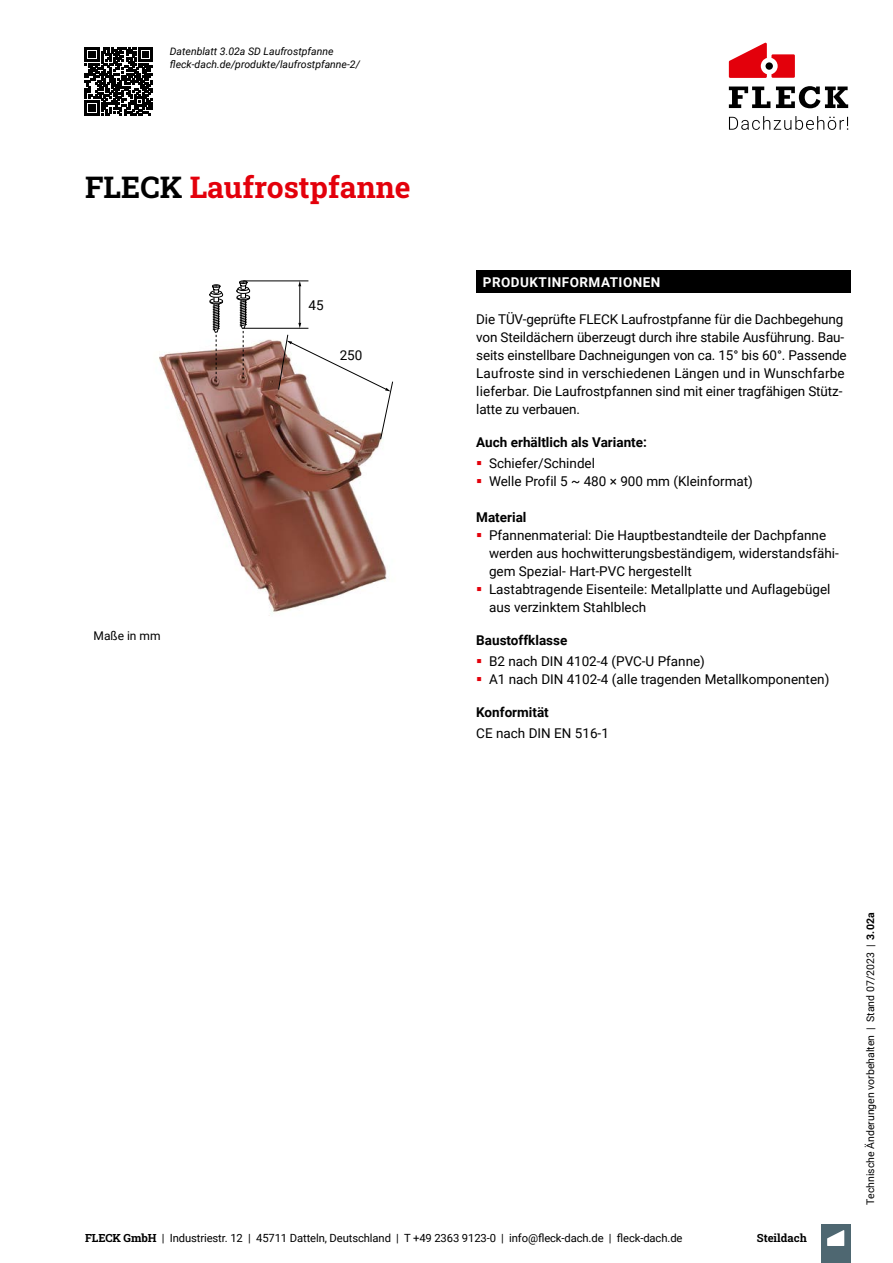
<style>
.page{position:relative;width:893px;height:1263px;background:#fff}
.page>*{position:absolute;margin:0;border:0;box-sizing:border-box;transform-origin:0 0}
.t1{font:30px "Roboto Slab";color:#e3000b}
.t2{font:13.5px/18px "Roboto";color:#000}
.t3{font:700 13.5px "Roboto";color:#000}
.t4{font:700 13.5px "Roboto";letter-spacing:.035em;color:#fff}
.t5{font:12px "Roboto";color:#000}
.t6{font:11.25px "Roboto";letter-spacing:-.01em;color:#000}
.t7{font:11.25px "Roboto Slab";color:#000}
.t8{font:italic 10.5px/12.6px "Roboto";color:#000}
.t9{font:10.5px "Roboto";color:#000}
.s1{color:#000}
.s2{color:#e3000b}
.s3{font-family:"Roboto Slab"}
.s4{font-weight:700}
</style>
<div class="page">
<svg style="left:729px;top:43px;width:66px;height:35px"></svg>
<div style="left:765px;top:62px;width:8px;height:8px;background:#000;border-radius:50%"></div>
<svg style="left:729px;top:87px;width:41px;height:21px"></svg>
<svg style="left:776px;top:86px;width:72px;height:22px"></svg>
<svg style="left:729px;top:116px;width:119px;height:14px"></svg>
<div style="left:821px;top:1224px;width:29px;height:39px;background:#4e6771"></div>
<svg style="left:827px;top:1230px;width:17px;height:16px"></svg>
<div style="left:476px;top:270px;width:374px;height:23px;background:#000"></div>
<img style="left:159px;top:285px;width:228px;height:331px">
<svg style="left:209px;top:284px;width:14px;height:98px"></svg>
<svg style="left:236px;top:280px;width:14px;height:98px"></svg>
<hr style="left:243px;top:281px;width:65px;height:1px;background:#000">
<hr style="left:243px;top:328px;width:65px;height:1px;background:#000">
<hr style="left:300px;top:285px;width:1px;height:39px;background:#000">
<svg style="left:298px;top:281px;width:3px;height:5px"></svg>
<svg style="left:298px;top:323px;width:3px;height:5px"></svg>
<svg style="left:278px;top:334px;width:115px;height:106px"></svg>
<svg style="left:85px;top:47px;width:68px;height:68px"></svg>
<p class="t8" style="left:170px;top:45px;width:192px">Datenblatt 3.02a SD Laufrostpfanne fleck-dach.de/produkte/laufrostpfanne-2/</p>
<h1 class="t1" style="left:85px;top:167px;width:327px"><span class="s1">FLECK</span> Laufrostpfanne</h1>
<p class="t5" style="left:94px;top:628px;width:69px">Maße in mm</p>
<p class="t2" style="left:308px;top:296px;width:17px">45</p>
<p class="t2" style="left:340px;top:346px;width:24px">250</p>
<p class="t4" style="left:483px;top:272px;width:179px">PRODUKTINFORMATIONEN</p>
<p class="t2" style="left:476px;top:310px;width:372px">Die TÜV-geprüfte FLECK Laufrostpfanne für die Dachbegehung von Steildächern überzeugt durch ihre stabile Ausführung. Bau&shy;seits einstellbare Dachneigungen von ca. 15° bis 60°. Passende Laufroste sind in verschiedenen Längen und in Wunschfarbe lieferbar. Die Laufrostpfannen sind mit einer tragfähigen Stütz&shy;latte zu verbauen.</p>
<p class="t3" style="left:476px;top:433px;width:172px">Auch erhältlich als Variante:</p>
<p class="t2" style="left:476px;top:454px;width:120px"><span class="s2">▪</span> Schiefer/Schindel</p>
<p class="t2" style="left:476px;top:472px;width:278px"><span class="s2">▪</span> Welle Profil 5 ~ 480 × 900 mm (Kleinformat)</p>
<p class="t3" style="left:476px;top:508px;width:52px">Material</p>
<p class="t2" style="left:489px;top:526px;width:351px;text-indent:-13px"><span class="s2">▪</span> Pfannenmaterial: Die Hauptbestandteile der Dachpfanne werden aus hochwitterungsbeständigem, widerstandsfähi&shy;gem Spezial- Hart-PVC hergestellt</p>
<p class="t2" style="left:489px;top:580px;width:343px;text-indent:-13px"><span class="s2">▪</span> Lastabtragende Eisenteile: Metallplatte und Auflagebügel aus verzinktem Stahlblech</p>
<p class="t3" style="left:476px;top:631px;width:93px">Baustoffklasse</p>
<p class="t2" style="left:476px;top:652px;width:230px"><span class="s2">▪</span> B2 nach DIN 4102-4 (PVC-U Pfanne)</p>
<p class="t2" style="left:476px;top:670px;width:355px"><span class="s2">▪</span> A1 nach DIN 4102-4 (alle tragenden Metallkomponenten)</p>
<p class="t3" style="left:476px;top:703px;width:74px">Konformität</p>
<p class="t2" style="left:476px;top:724px;width:134px">CE nach DIN EN 516-1</p>
<p class="t6" style="left:85px;top:1230px;width:599px"><span class="s3">FLECK GmbH</span> | Industriestr. 12 | 45711 Datteln, Deutschland | T +49 2363 9123-0 | info@fleck-dach.de | fleck-dach.de</p>
<p class="t7" style="left:757px;top:1230px;width:51px">Steildach</p>
<p class="t9" style="left:863px;top:1205px;width:293px;rotate:-90deg">Technische Änderungen vorbehalten | Stand 07/2023 | <span class="s4">3.02a</span></p>
</div>
